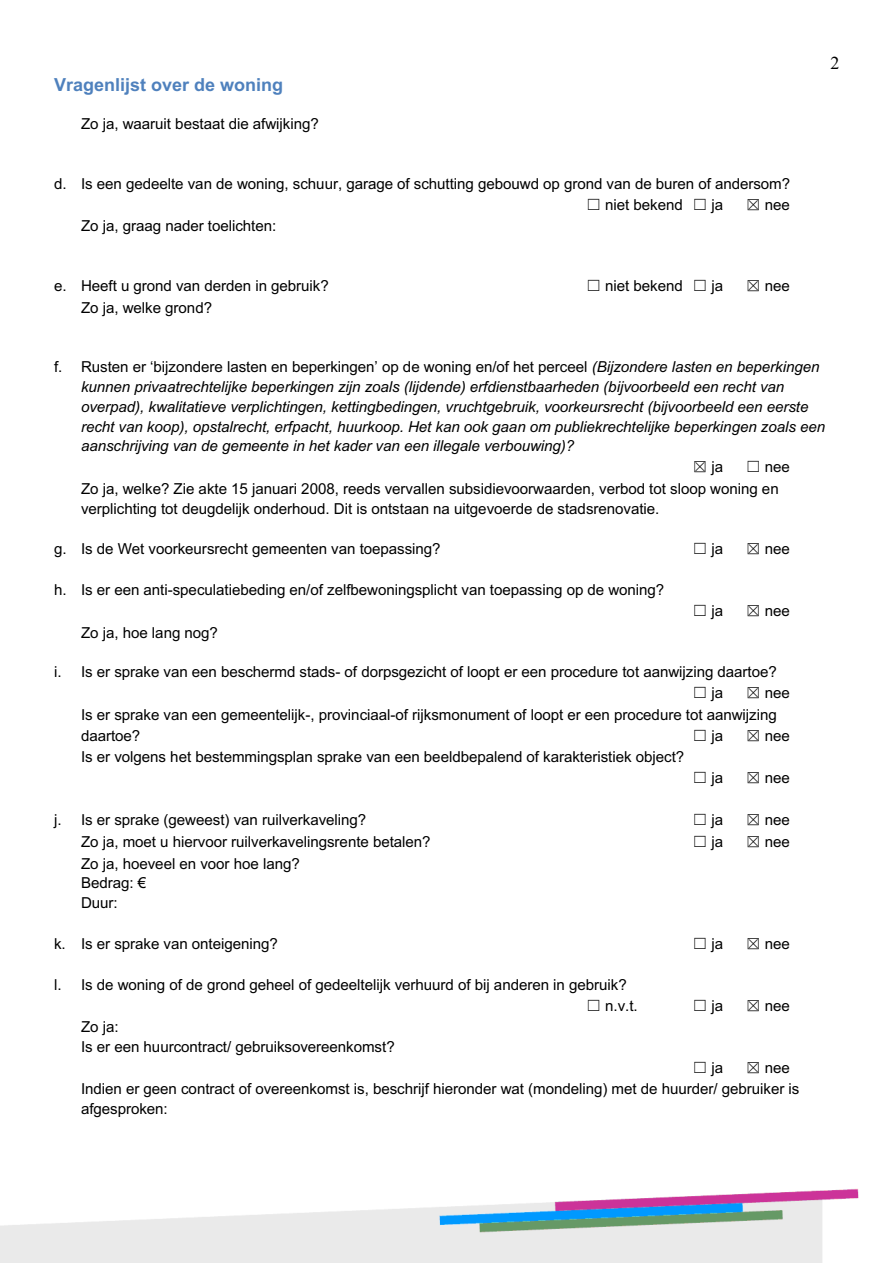
<style>
.page{position:relative;width:893px;height:1263px;background:#fff}
.page>*{position:absolute;margin:0;border:0;box-sizing:border-box;transform-origin:0 0}
.t1{font:700 18px "Arial";color:#4f81bd}
.t2{font:18px "Times New Roman";color:#000}
.t3{font:15.15px/20.9px "Arial";letter-spacing:-.005em;color:#000}
.t4{font:italic 15.15px "Arial";letter-spacing:-.005em;color:#000}
.s1{font-family:"MS Gothic"}
.s2{font-style:italic}
</style>
<div class="page">
<img style="left:0;top:1188px;width:859px;height:75px">
<p class="t1" style="left:54px;top:74px;width:231px">Vragenlijst over de woning</p>
<p class="t3" style="left:81px;top:114px;width:239px">Zo ja, waaruit bestaat die afwijking?</p>
<p class="t3" style="left:586px;top:173px;width:206px;text-indent:-532px">d. Is een gedeelte van de woning, schuur, garage of schutting gebouwd op grond van de buren of andersom? <span class="s1">☐</span> niet bekend <span class="s1">☐</span> ja</p>
<p class="t3" style="left:745px;top:194px;width:46px"><span class="s1">☒</span> nee</p>
<p class="t3" style="left:81px;top:215px;width:197px">Zo ja, graag nader toelichten:</p>
<p class="t3" style="left:54px;top:276px;width:276px">e. Heeft u grond van derden in gebruik?</p>
<p class="t3" style="left:586px;top:276px;width:139px"><span class="s1">☐</span> niet bekend <span class="s1">☐</span> ja</p>
<p class="t3" style="left:745px;top:276px;width:46px"><span class="s1">☒</span> nee</p>
<p class="t3" style="left:81px;top:297px;width:132px">Zo ja, welke grond?</p>
<p class="t2" style="left:830px;top:53px;width:10px">2</p>
<p class="t3" style="left:54px;top:357px;width:767px">f. Rusten er ‘bijzondere lasten en beperkingen’ op de woning en/of het perceel <span class="s2">(Bijzondere lasten en beperkingen</span></p>
<p class="t4" style="left:81px;top:378px;width:704px">kunnen privaatrechtelijke beperkingen zijn zoals (lijdende) erfdienstbaarheden (bijvoorbeeld een recht van</p>
<p class="t4" style="left:81px;top:398px;width:729px">overpad), kwalitatieve verplichtingen, kettingbedingen, vruchtgebruik, voorkeursrecht (bijvoorbeeld een eerste</p>
<p class="t4" style="left:81px;top:418px;width:745px">recht van koop), opstalrecht, erfpacht, huurkoop. Het kan ook gaan om publiekrechtelijke beperkingen zoals een</p>
<p class="t4" style="left:81px;top:438px;width:494px">aanschrijving van de gemeente in het kader van een illegale verbouwing)?</p>
<p class="t3" style="left:692px;top:457px;width:32px"><span class="s1">☒</span> ja</p>
<p class="t3" style="left:81px;top:457px;width:710px;text-indent:664px"><span class="s1">☐</span> nee<br>Zo ja, welke? Zie akte 15 januari 2008, reeds vervallen subsidievoorwaarden, verbod tot sloop woning en verplichting tot deugdelijk onderhoud. Dit is ontstaan na uitgevoerde de stadsrenovatie.</p>
<p class="t3" style="left:54px;top:539px;width:388px">g. Is de Wet voorkeursrecht gemeenten van toepassing?</p>
<p class="t3" style="left:692px;top:539px;width:32px"><span class="s1">☐</span> ja</p>
<p class="t3" style="left:745px;top:539px;width:46px"><span class="s1">☒</span> nee</p>
<p class="t3" style="left:54px;top:580px;width:612px">h. Is er een anti-speculatiebeding en/of zelfbewoningsplicht van toepassing op de woning?</p>
<p class="t3" style="left:692px;top:601px;width:32px"><span class="s1">☐</span> ja</p>
<p class="t3" style="left:745px;top:601px;width:46px"><span class="s1">☒</span> nee</p>
<p class="t3" style="left:81px;top:622px;width:138px">Zo ja, hoe lang nog?</p>
<p class="t3" style="left:692px;top:661px;width:86px;line-height:21.3px;text-indent:-638px">i. Is er sprake van een beschermd stads- of dorpsgezicht of loopt er een procedure tot aanwijzing daartoe? <span class="s1">☐</span> ja</p>
<p class="t3" style="left:81px;top:683px;width:710px;text-indent:664px"><span class="s1">☒</span> nee<br>Is er sprake van een gemeentelijk-, provinciaal-of rijksmonument of loopt er een procedure tot aanwijzing daartoe?</p>
<p class="t3" style="left:692px;top:725px;width:32px"><span class="s1">☐</span> ja</p>
<p class="t3" style="left:745px;top:725px;width:46px"><span class="s1">☒</span> nee</p>
<p class="t3" style="left:81px;top:746px;width:604px">Is er volgens het bestemmingsplan sprake van een beeldbepalend of karakteristiek object?</p>
<p class="t3" style="left:692px;top:767px;width:32px"><span class="s1">☐</span> ja</p>
<p class="t3" style="left:745px;top:767px;width:46px"><span class="s1">☒</span> nee</p>
<p class="t3" style="left:54px;top:809px;width:314px">j. Is er sprake (geweest) van ruilverkaveling?</p>
<p class="t3" style="left:692px;top:809px;width:32px"><span class="s1">☐</span> ja</p>
<p class="t3" style="left:745px;top:809px;width:46px"><span class="s1">☒</span> nee</p>
<p class="t3" style="left:81px;top:831px;width:351px">Zo ja, moet u hiervoor ruilverkavelingsrente betalen?</p>
<p class="t3" style="left:692px;top:831px;width:32px"><span class="s1">☐</span> ja</p>
<p class="t3" style="left:745px;top:831px;width:46px"><span class="s1">☒</span> nee</p>
<p class="t3" style="left:81px;top:854px;width:220px;line-height:19.8px">Zo ja, hoeveel en voor hoe lang?<br>Bedrag: €<br>Duur:</p>
<p class="t3" style="left:54px;top:933px;width:225px">k. Is er sprake van onteigening?</p>
<p class="t3" style="left:692px;top:933px;width:32px"><span class="s1">☐</span> ja</p>
<p class="t3" style="left:745px;top:933px;width:46px"><span class="s1">☒</span> nee</p>
<p class="t3" style="left:586px;top:974px;width:53px;text-indent:-532px">l. Is de woning of de grond geheel of gedeeltelijk verhuurd of bij anderen in gebruik? <span class="s1">☐</span> n.v.t.</p>
<p class="t3" style="left:692px;top:995px;width:32px"><span class="s1">☐</span> ja</p>
<p class="t3" style="left:745px;top:995px;width:46px"><span class="s1">☒</span> nee</p>
<p class="t3" style="left:81px;top:1017px;width:315px;line-height:20.1px">Zo ja:<br>Is er een huurcontract/ gebruiksovereenkomst?</p>
<p class="t3" style="left:692px;top:1057px;width:32px"><span class="s1">☐</span> ja</p>
<p class="t3" style="left:81px;top:1057px;width:719px;line-height:21.3px;text-indent:664px"><span class="s1">☒</span> nee<br>Indien er geen contract of overeenkomst is, beschrijf hieronder wat (mondeling) met de huurder/ gebruiker is</p>
<p class="t3" style="left:81px;top:1099px;width:88px">afgesproken:</p>
</div>
